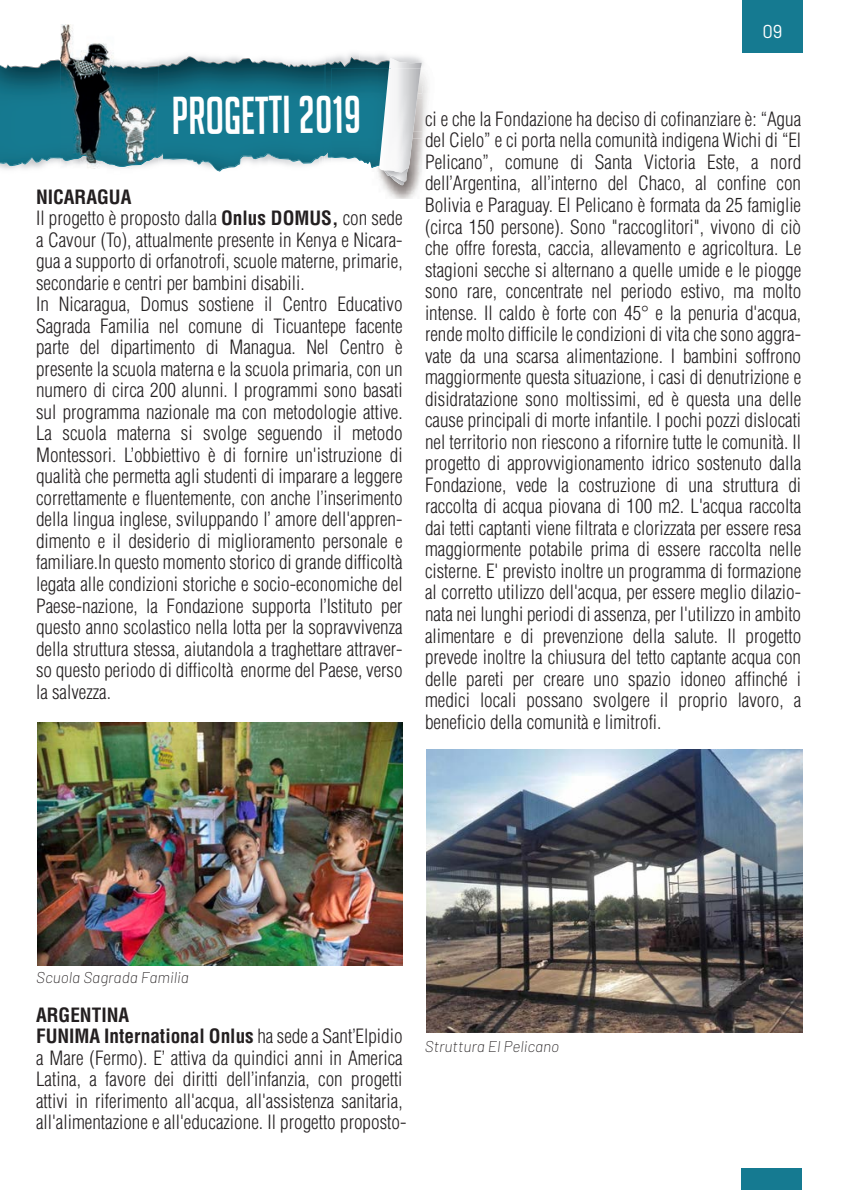
<style>
.page{position:relative;width:842px;height:1190px;background:#fff}
.page>*{position:absolute;margin:0;border:0;box-sizing:border-box;transform-origin:0 0}
.t1{font:51.8px "Big Noodle Titling";letter-spacing:-.01em;color:#fff;scale:.88 1}
.t2{font:300 condensed 19.25px/21.5px "Helvetica";color:#231f20}
.t3{font:18.55px "Barlow";color:#fff}
.t4{font:italic 200 15.58px "Barlow";color:#231f20}
.s1{font-weight:700}
</style>
<div class="page">
<div style="left:741px;top:0;width:61px;height:52px;background:#157a91"></div>
<div style="left:741px;top:1169px;width:60px;height:21px;background:#157a91"></div>
<svg style="left:218px;top:59px;width:106px;height:113px;background:#368597"></svg>
<img style="left:266px;top:59px;width:22px;height:8px">
<img style="left:308px;top:64px;width:16px;height:3px">
<img style="left:319px;top:93px;width:5px;height:59px">
<img style="left:322px;top:98px;width:2px;height:74px">
<img style="left:325px;top:57px;width:34px;height:1px">
<img style="left:325px;top:58px;width:64px;height:10px">
<img style="left:324px;top:59px;width:53px;height:5px">
<svg style="left:324px;top:63px;width:7px;height:35px"></svg>
<img style="left:324px;top:158px;width:7px;height:3px">
<img style="left:324px;top:98px;width:7px;height:54px">
<img style="left:325px;top:98px;width:6px;height:41px">
<svg style="left:319px;top:152px;width:12px;height:6px"></svg>
<img style="left:389px;top:58px;width:33px;height:10px">
<img style="left:331px;top:68px;width:48px;height:25px">
<svg style="left:420px;top:86px;width:2px;height:12px"></svg>
<div style="left:331px;top:93px;width:48px;height:46px;background:#157a91"></div>
<img style="left:420px;top:139px;width:4px;height:18px">
<img style="left:377px;top:157px;width:45px;height:42px">
<img style="left:422px;top:132px;width:3px;height:7px">
<svg style="left:420px;top:132px;width:2px;height:7px"></svg>
<img style="left:420px;top:98px;width:8px;height:34px">
<img style="left:384px;top:172px;width:20px;height:13px">
<img style="left:331px;top:139px;width:48px;height:21px">
<img style="left:336px;top:156px;width:43px;height:11px">
<img style="left:385px;top:172px;width:23px;height:10px">
<img style="left:379px;top:68px;width:41px;height:104px">
<img style="left:60px;top:24px;width:52px;height:32px">
<svg style="left:0;top:56px;width:266px;height:115px;background:#3b8697"></svg>
<img style="left:60px;top:61px;width:98px;height:105px">
<img style="left:426px;top:750px;width:375px;height:282px">
<img style="left:38px;top:723px;width:364px;height:243px">
<h1 class="t1" style="left:172px;top:87px;width:217px">PROGETTI 2019</h1>
<p class="t2" style="left:36px;top:186px;width:368px"><span class="s1">NICARAGUA<br></span>Il progetto è proposto dalla <span class="s1">Onlus DOMUS,</span> con sede a Cavour (To), attualmente presente in Kenya e Nicara&shy;gua a supporto di orfanotrofi, scuole materne, primarie, secondarie e centri per bambini disabili.<br>In Nicaragua, Domus sostiene il Centro Educativo Sagrada Familia nel comune di Ticuantepe facente parte del dipartimento di Managua. Nel Centro è presente la scuola materna e la scuola primaria, con un numero di circa 200 alunni. I programmi sono basati sul programma nazionale ma con metodologie attive.<br>La scuola materna si svolge seguendo il metodo Montessori. L’obbiettivo è di fornire un'istruzione di qualità che permetta agli studenti di imparare a leggere correttamente e fluentemente, con anche l’inserimento della lingua inglese, sviluppando l’ amore dell'appren&shy;dimento e il desiderio di miglioramento personale e familiare.In questo momento storico di grande difficoltà legata alle condizioni storiche e socio-economiche del Paese-nazione, la Fondazione supporta l’Istituto per questo anno scolastico nella lotta per la sopravvivenza della struttura stessa, aiutandola a traghettare attraver&shy;so questo periodo di difficoltà enorme del Paese, verso la salvezza.</p>
<p class="t3" style="left:762px;top:20px;width:22px">09</p>
<p class="t2" style="left:425px;top:108px;width:377px;text-align:justify">ci e che la Fondazione ha deciso di cofinanziare è: “Agua del Cielo” e ci porta nella comunità indigena Wichi di “El Pelicano”, comune di Santa Victoria Este, a nord dell’Argentina, all’interno del Chaco, al confine con Bolivia e Paraguay. El Pelicano è formata da 25 famiglie (circa 150 persone). Sono "raccoglitori", vivono di ciò che offre foresta, caccia, allevamento e agricoltura. Le stagioni secche si alternano a quelle umide e le piogge sono rare, concentrate nel periodo estivo, ma molto intense. Il caldo è forte con 45° e la penuria d'acqua, rende molto difficile le condizioni di vita che sono aggra&shy;vate da una scarsa alimentazione. I bambini soffrono maggiormente questa situazione, i casi di denutrizione e disidratazione sono moltissimi, ed è questa una delle cause principali di morte infantile. I pochi pozzi dislocati nel territorio non riescono a rifornire tutte le comunità. Il progetto di approvvigionamento idrico sostenuto dalla Fondazione, vede la costruzione di una struttura di raccolta di acqua piovana di 100 m2. L'acqua raccolta dai tetti captanti viene filtrata e clorizzata per essere resa maggiormente potabile prima di essere raccolta nelle cisterne. E' previsto inoltre un programma di formazione al corretto utilizzo dell'acqua, per essere meglio dilazio&shy;nata nei lunghi periodi di assenza, per l'utilizzo in ambito alimentare e di prevenzione della salute. Il progetto prevede inoltre la chiusura del tetto captante acqua con delle pareti per creare uno spazio idoneo affinché i medici locali possano svolgere il proprio lavoro, a beneficio della comunità e limitrofi.</p>
<p class="t4" style="left:36px;top:968px;width:154px">Scuola Sagrada Familia</p>
<p class="t2" style="left:36px;top:1004px;width:371px"><span class="s1">ARGENTINA<br>FUNIMA International Onlus</span> ha sede a Sant’Elpidio a Mare (Fermo). E’ attiva da quindici anni in America Latina, a favore dei diritti dell’infanzia, con progetti attivi in riferimento all'acqua, all'assistenza sanitaria, all'alimentazione e all'educazione. Il progetto proposto-</p>
<p class="t4" style="left:424px;top:1036px;width:136px">Struttura El Pelicano</p>
</div>
